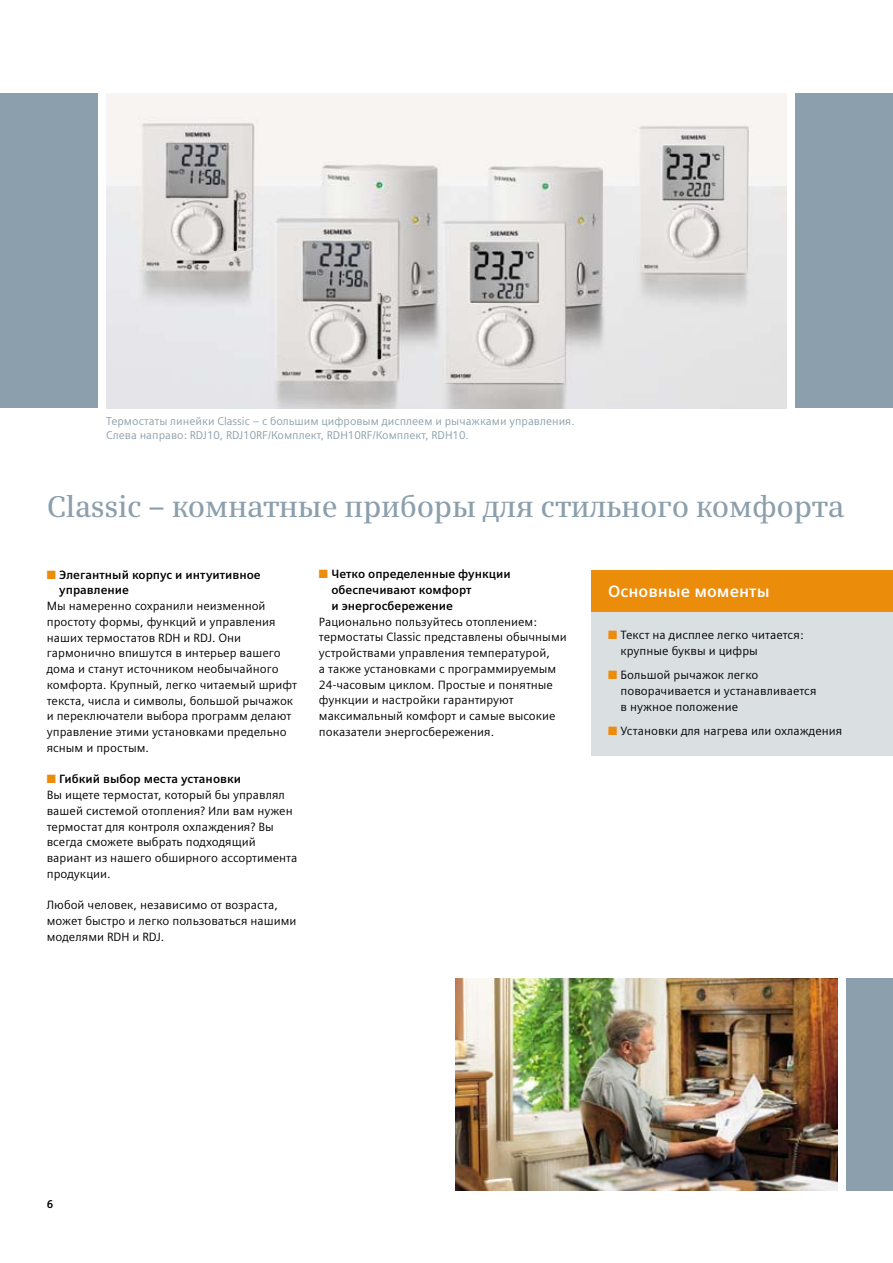
<style>
.page{position:relative;width:893px;height:1263px;background:#fff}
.page>*{position:absolute;margin:0;border:0;box-sizing:border-box;transform-origin:0 0}
.t1{font:600 30px "Siemens Serif OT";letter-spacing:-.01em;color:#8c9fac}
.t2{font:700 16.5px "Siemens Sans OT";color:#fff}
.t3{font:12px/15.8px "Siemens Sans OT";color:#000}
.t4{font:700 12px/15.8px "Siemens Sans OT";color:#000}
.t5{font:11.25px/13.5px "Siemens Sans OT";color:#8c9fac}
.t6{font:700 11.25px "Siemens Sans OT";color:#000}
.s1{color:#ec8c0b}
.s2{font-weight:700}
</style>
<div class="page">
<img style="left:106px;top:94px;width:681px;height:314px">
<div style="left:0;top:94px;width:98px;height:314px;background:#8c9fac"></div>
<div style="left:795px;top:94px;width:98px;height:314px;background:#8c9fac"></div>
<div style="left:846px;top:978px;width:47px;height:213px;background:#8c9fac"></div>
<img style="left:455px;top:978px;width:383px;height:213px">
<div style="left:591px;top:570px;width:302px;height:42px;background:#ec8c0b"></div>
<div style="left:591px;top:612px;width:302px;height:144px;background:#dadfe2"></div>
<p class="t5" style="left:106px;top:415px;width:470px">Термостаты линейки Classic – с большим цифровым дисплеем и рычажками управления.<br>Слева направо: RDJ10, RDJ10RF/Комплект, RDH10RF/Комплект, RDH10.</p>
<h1 class="t1" style="left:47px;top:488px;width:799px">Classic – комнатные приборы для стильного комфорта</h1>
<p class="t4" style="left:59px;top:567px;width:203px;text-indent:-12px"><span class="s1">■</span> Элегантный корпус и интуитивное управление</p>
<p class="t3" style="left:47px;top:598px;width:252px">Мы намеренно сохранили неизменной простоту формы, функций и управления наших термостатов RDH и RDJ. Они гармонично впишутся в интерьер вашего дома и станут источником необычайного комфорта. Крупный, легко читаемый шрифт текста, числа и символы, большой рычажок и переключатели выбора программ делают управление этими установками предельно ясным и простым.</p>
<p class="t3" style="left:47px;top:771px;width:252px"><span class="s1">■</span> <span class="s2">Гибкий выбор места установки<br></span>Вы ищете термостат, который бы управлял вашей системой отопления? Или вам нужен термостат для контроля охлаждения? Вы всегда сможете выбрать подходящий вариант из нашего обширного ассортимента продукции.</p>
<p class="t3" style="left:47px;top:897px;width:251px">Любой человек, независимо от возраста, может быстро и легко пользоваться нашими моделями RDH и RDJ.</p>
<p class="t4" style="left:331px;top:566px;width:181px;text-indent:-12px"><span class="s1">■</span> Четко определенные функции обеспечивают комфорт<br>и энергосбережение</p>
<p class="t3" style="left:319px;top:614px;width:249px">Рационально пользуйтесь отоплением: термостаты Classic представлены обычными устройствами управления температурой,<br>а также установками с программируемым 24-часовым циклом. Простые и понятные функции и настройки гарантируют максимальный комфорт и самые высокие показатели энергосбережения.</p>
<h2 class="t2" style="left:608px;top:582px;width:163px">Основные моменты</h2>
<p class="t3" style="left:621px;top:627px;width:184px;text-indent:-12px"><span class="s1">■</span> Текст на дисплее легко читается: крупные буквы и цифры</p>
<p class="t3" style="left:621px;top:667px;width:198px;text-indent:-12px"><span class="s1">■</span> Большой рычажок легко поворачивается и устанавливается в нужное положение</p>
<p class="t3" style="left:608px;top:723px;width:236px"><span class="s1">■</span> Установки для нагрева или охлаждения</p>
<p class="t6" style="left:47px;top:1197px;width:8px">6</p>
</div>
